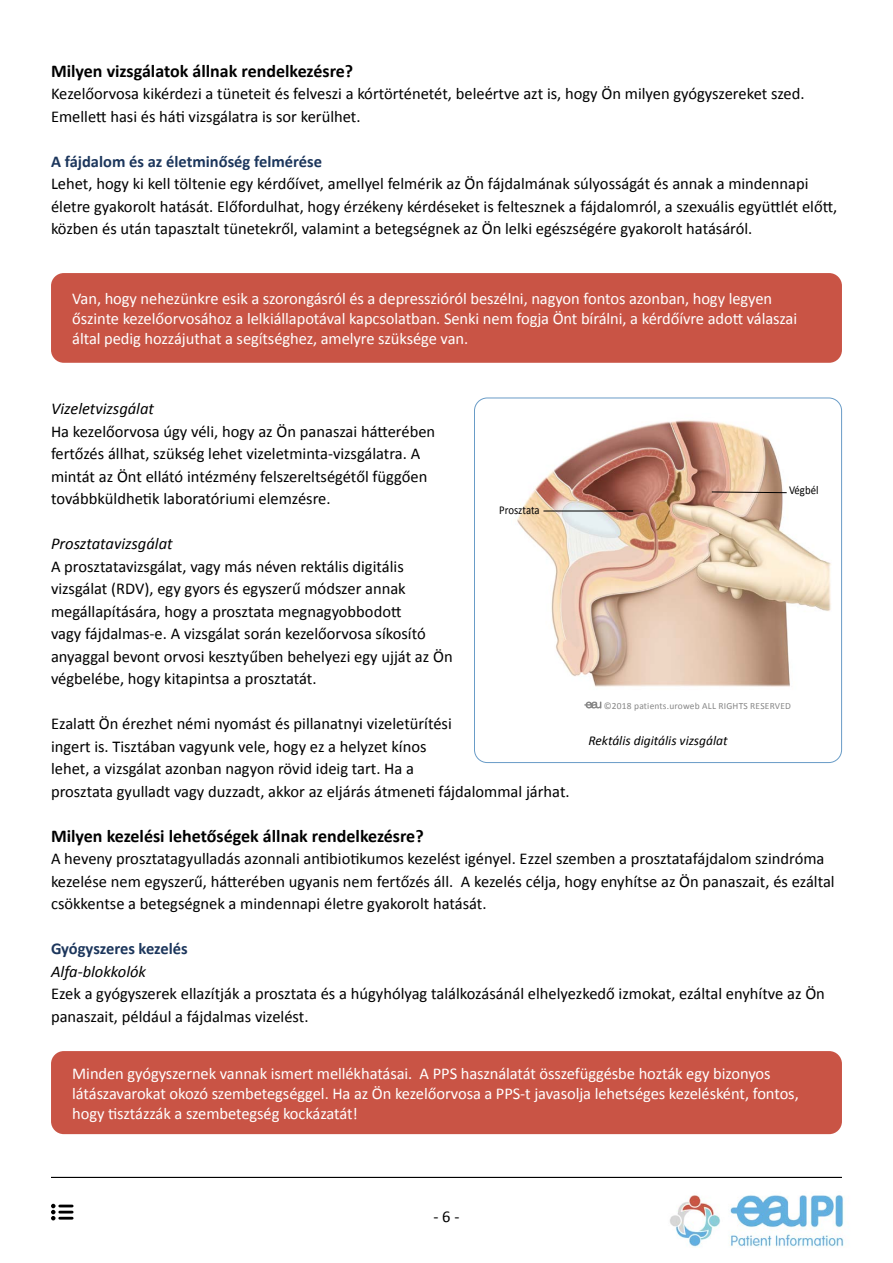
<style>
.page{position:relative;width:893px;height:1263px;background:#fff}
.page>*{position:absolute;margin:0;border:0;box-sizing:border-box;transform-origin:0 0}
.t1{font:700 18px "Calibri";color:#000}
.t2{font:16.5px/22.5px "Calibri";color:#000}
.t3{font:16.5px/19.8px "Calibri";letter-spacing:-.005em;color:#fff}
.t4{font:700 16.5px "Calibri";color:#1c365c}
.t5{font:italic 16.5px "Calibri";color:#000}
.t6{font:italic 13.5px "Calibri";color:#000}
.t7{font:12px "Calibri";color:#000;scale:.9 1}
.t8{font:9.45px "Calibri";letter-spacing:.02em;color:#878787}
</style>
<div class="page">
<svg style="left:51px;top:1204px;width:21px;height:16px"></svg>
<img style="left:670px;top:1195px;width:174px;height:53px">
<div style="left:51px;top:273px;width:791px;height:90px;background:#c95445;border-radius:13px"></div>
<div style="left:51px;top:1051px;width:791px;height:83px;background:#c95445;border-radius:13px"></div>
<hr style="left:51px;top:1177px;width:791px;height:1px;background:#000">
<div style="left:474px;top:398px;width:368px;height:365px;border:1px solid #699cc7;border-radius:13px"></div>
<img style="left:517px;top:420px;width:314px;height:267px">
<hr style="left:543px;top:511px;width:90px;height:1px;background:#000">
<svg style="left:711px;top:491px;width:76px;height:2px"></svg>
<svg style="left:584px;top:701px;width:17px;height:8px"></svg>
<p class="t1" style="left:51px;top:58px;width:304px">Milyen vizsgálatok állnak rendelkezésre?</p>
<p class="t2" style="left:51px;top:82px;width:755px">Kezelőorvosa kikérdezi a tüneteit és felveszi a kórtörténetét, beleértve azt is, hogy Ön milyen gyógyszereket szed.<br>Emellett hasi és háti vizsgálatra is sor kerülhet.</p>
<p class="t4" style="left:51px;top:149px;width:272px">A fájdalom és az életminőség felmérése</p>
<p class="t2" style="left:51px;top:172px;width:788px">Lehet, hogy ki kell töltenie egy kérdőívet, amellyel felmérik az Ön fájdalmának súlyosságát és annak a mindennapi életre gyakorolt hatását. Előfordulhat, hogy érzékeny kérdéseket is feltesznek a fájdalomról, a szexuális együttlét előtt, közben és után tapasztalt tünetekről, valamint a betegségnek az Ön lelki egészségére gyakorolt hatásáról.</p>
<p class="t3" style="left:72px;top:288px;width:726px">Van, hogy nehezünkre esik a szorongásról és a depresszióról beszélni, nagyon fontos azonban, hogy legyen őszinte kezelőorvosához a lelkiállapotával kapcsolatban. Senki nem fogja Önt bírálni, a kérdőívre adott válaszai által pedig hozzájuthat a segítséghez, amelyre szüksége van.</p>
<p class="t5" style="left:51px;top:397px;width:105px">Vizeletvizsgálat</p>
<p class="t2" style="left:51px;top:419px;width:386px">Ha kezelőorvosa úgy véli, hogy az Ön panaszai hátterében fertőzés állhat, szükség lehet vizeletminta-vizsgálatra. A mintát az Önt ellátó intézmény felszereltségétől függően továbbküldhetik laboratóriumi elemzésre.</p>
<p class="t5" style="left:51px;top:532px;width:123px">Prosztatavizsgálat</p>
<p class="t2" style="left:51px;top:554px;width:403px">A prosztatavizsgálat, vagy más néven rektális digitális vizsgálat (RDV), egy gyors és egyszerű módszer annak megállapítására, hogy a prosztata megnagyobbodott<br>vagy fájdalmas-e. A vizsgálat során kezelőorvosa síkosító anyaggal bevont orvosi kesztyűben behelyezi egy ujját az Ön végbelébe, hogy kitapintsa a prosztatát.</p>
<p class="t2" style="left:51px;top:712px;width:520px">Ezalatt Ön érezhet némi nyomást és pillanatnyi vizeletürítési<br>ingert is. Tisztában vagyunk vele, hogy ez a helyzet kínos<br>lehet, a vizsgálat azonban nagyon rövid ideig tart. Ha a<br>prosztata gyulladt vagy duzzadt, akkor az eljárás átmeneti fájdalommal járhat.</p>
<p class="t1" style="left:51px;top:823px;width:374px">Milyen kezelési lehetőségek állnak rendelkezésre?</p>
<p class="t2" style="left:51px;top:847px;width:785px">A heveny prosztatagyulladás azonnali antibiotikumos kezelést igényel. Ezzel szemben a prosztatafájdalom szindróma kezelése nem egyszerű, hátterében ugyanis nem fertőzés áll. A kezelés célja, hogy enyhítse az Ön panaszait, és ezáltal csökkentse a betegségnek a mindennapi életre gyakorolt hatását.</p>
<p class="t4" style="left:51px;top:937px;width:138px">Gyógyszeres kezelés</p>
<p class="t5" style="left:51px;top:960px;width:97px">Alfa-blokkolók</p>
<p class="t2" style="left:51px;top:982px;width:775px">Ezek a gyógyszerek ellazítják a prosztata és a húgyhólyag találkozásánál elhelyezkedő izmokat, ezáltal enyhítve az Ön panaszait, például a fájdalmas vizelést.</p>
<p class="t7" style="left:789px;top:482px;width:34px">Végbél</p>
<p class="t7" style="left:499px;top:502px;width:46px">Prosztata</p>
<p class="t8" style="left:604px;top:699px;width:189px">©2018 patients.uroweb ALL RIGHTS RESERVED</p>
<p class="t6" style="left:588px;top:731px;width:141px">Rektális digitális vizsgálat</p>
<p class="t3" style="left:72px;top:1063px;width:728px">Minden gyógyszernek vannak ismert mellékhatásai. A PPS használatát összefüggésbe hozták egy bizonyos látászavarokat okozó szembetegséggel. Ha az Ön kezelőorvosa a PPS-t javasolja lehetséges kezelésként, fontos, hogy tisztázzák a szembetegség kockázatát!</p>
<p class="t2" style="left:433px;top:1204px;width:27px">- 6 -</p>
</div>
